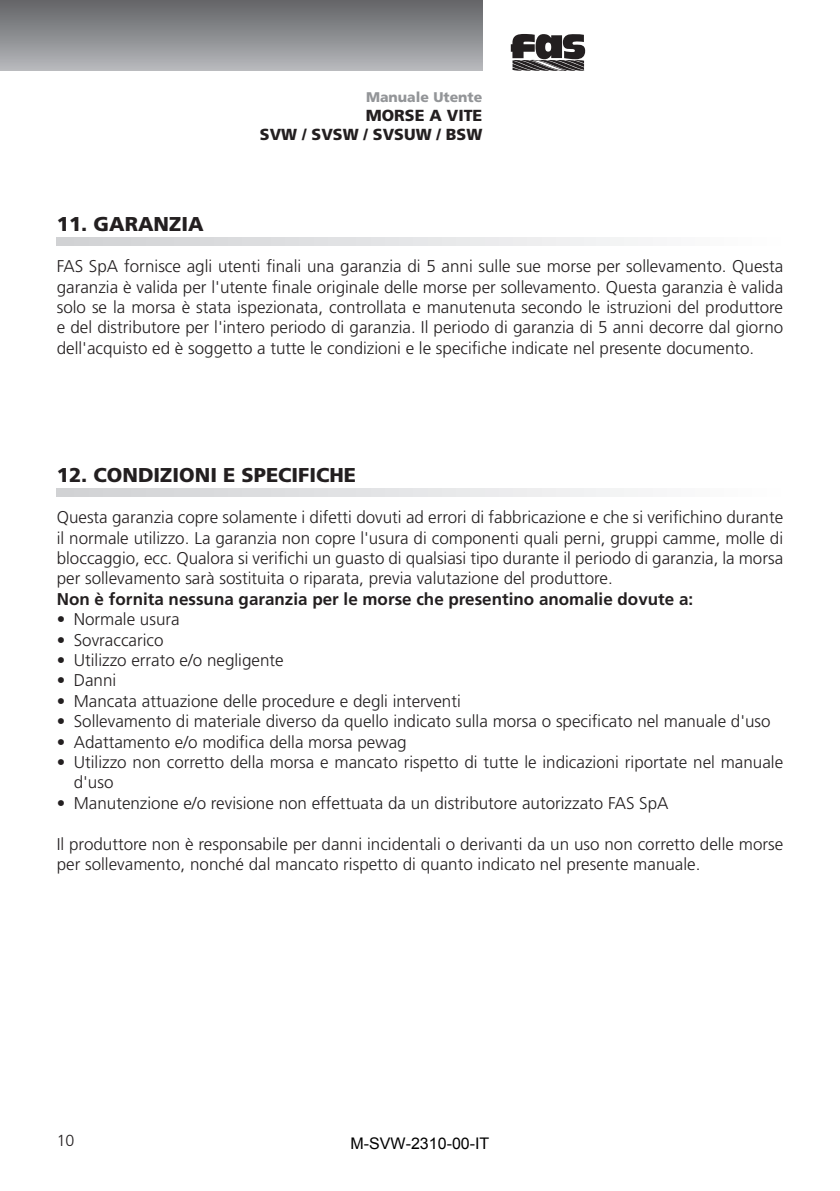
<style>
.page{position:relative;width:840px;height:1191px;background:#fff}
.page>*{position:absolute;margin:0;border:0;box-sizing:border-box;transform-origin:0 0}
.t1{font:900 20px "Frutiger";color:#231f20}
.t2{font:300 17px/20.4px "Frutiger";color:#231f20;text-align:justify}
.t3{font:700 17px "Frutiger";color:#231f20}
.t4{font:900 16px/19.2px "Frutiger";color:#231f20;text-align:right}
.t5{font:16px "Arial";color:#000}
.t6{font:300 16px "Frutiger";color:#231f20}
.t7{font:900 14px "Frutiger";color:#939598}
</style>
<div class="page">
<svg style="left:510px;top:34px;width:75px;height:37px"></svg>
<div style="left:0;top:0;width:482px;height:71px;background:linear-gradient(to bottom,#626366,#b8b9bd)"></div>
<svg style="left:57px;top:237px;width:581px;height:9px"></svg>
<svg style="left:57px;top:488px;width:581px;height:8px"></svg>
<p class="t7" style="left:366px;top:88px;width:118px">Manuale Utente</p>
<p class="t4" style="left:260px;top:106px;width:224px">MORSE A VITE<br>SVW / SVSW / SVSUW / BSW</p>
<p class="t1" style="left:57px;top:212px;width:148px">11. GARANZIA</p>
<p class="t2" style="left:57px;top:256px;width:727px">FAS SpA fornisce agli utenti finali una garanzia di 5 anni sulle sue morse per sollevamento. Questa garanzia è valida per l'utente finale originale delle morse per sollevamento. Questa garanzia è valida solo se la morsa è stata ispezionata, controllata e manutenuta secondo le istruzioni del produttore e del distributore per l'intero periodo di garanzia. Il periodo di garanzia di 5 anni decorre dal giorno dell'acquisto ed è soggetto a tutte le condizioni e le specifiche indicate nel presente documento.</p>
<p class="t1" style="left:57px;top:463px;width:301px">12. CONDIZIONI E SPECIFICHE</p>
<p class="t2" style="left:57px;top:507px;width:727px">Questa garanzia copre solamente i difetti dovuti ad errori di fabbricazione e che si verifichino durante il normale utilizzo. La garanzia non copre l'usura di componenti quali perni, gruppi camme, molle di bloccaggio, ecc. Qualora si verifichi un guasto di qualsiasi tipo durante il periodo di garanzia, la morsa per sollevamento sarà sostituita o riparata, previa valutazione del produttore.</p>
<p class="t3" style="left:57px;top:589px;width:637px">Non è fornita nessuna garanzia per le morse che presentino anomalie dovute a:</p>
<p class="t2" style="left:57px;top:609px;width:124px">• Normale usura</p>
<p class="t2" style="left:57px;top:630px;width:108px">• Sovraccarico</p>
<p class="t2" style="left:57px;top:650px;width:228px">• Utilizzo errato e/o negligente</p>
<p class="t2" style="left:57px;top:670px;width:61px">• Danni</p>
<p class="t2" style="left:57px;top:691px;width:405px">• Mancata attuazione delle procedure e degli interventi</p>
<p class="t2" style="left:57px;top:711px;width:715px">• Sollevamento di materiale diverso da quello indicato sulla morsa o specificato nel manuale d'uso</p>
<p class="t2" style="left:57px;top:732px;width:351px">• Adattamento e/o modifica della morsa pewag</p>
<p class="t2" style="left:74px;top:752px;width:710px;text-indent:-17px">• Utilizzo non corretto della morsa e mancato rispetto di tutte le indicazioni riportate nel manuale d'uso</p>
<p class="t2" style="left:57px;top:793px;width:613px">• Manutenzione e/o revisione non effettuata da un distributore autorizzato FAS SpA</p>
<p class="t2" style="left:57px;top:834px;width:727px">Il produttore non è responsabile per danni incidentali o derivanti da un uso non corretto delle morse per sollevamento, nonché dal mancato rispetto di quanto indicato nel presente manuale.</p>
<p class="t6" style="left:57px;top:1131px;width:19px">10</p>
<p class="t5" style="left:350px;top:1132px;width:140px">M-SVW-2310-00-IT</p>
</div>
